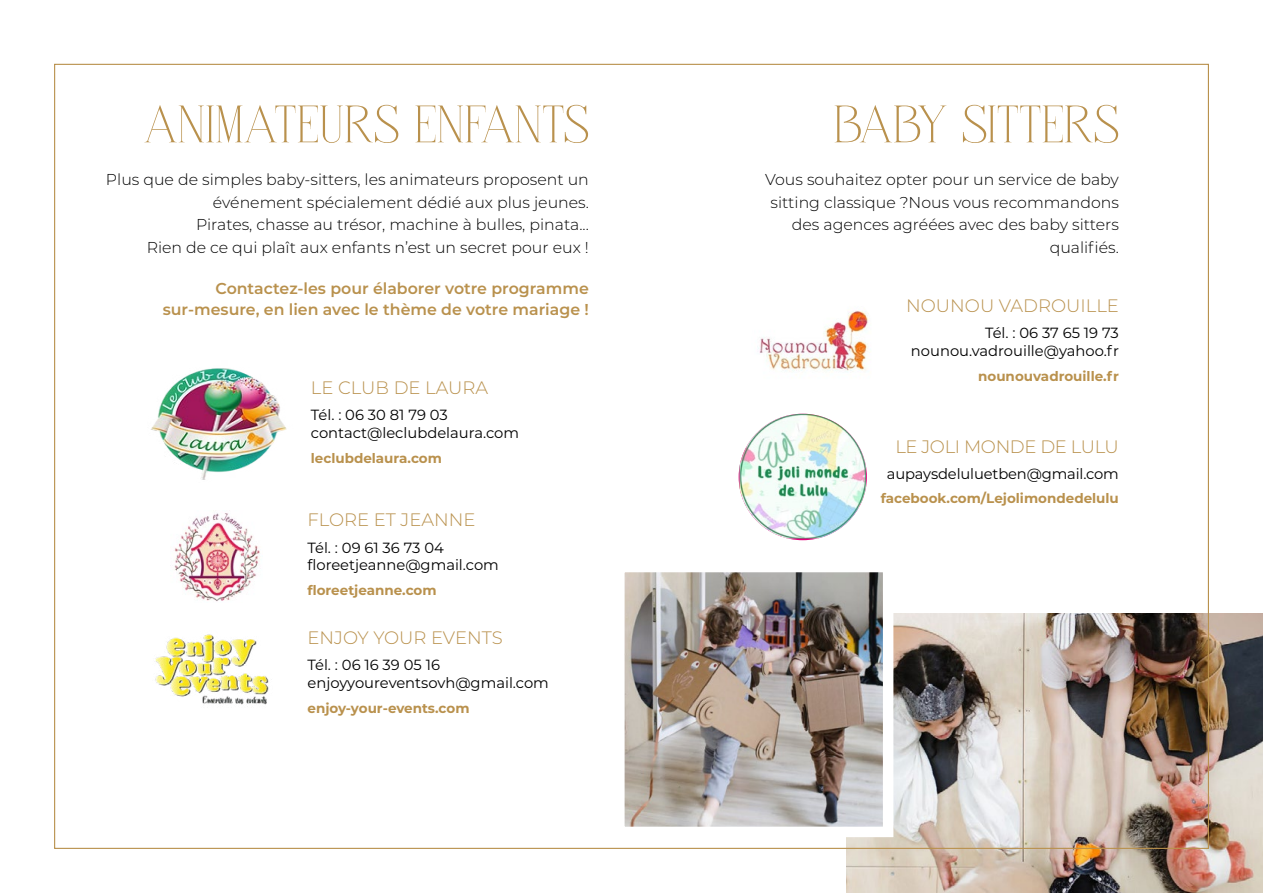
<style>
.page{position:relative;width:1263px;height:893px;background:#fff}
.page>*{position:absolute;margin:0;border:0;box-sizing:border-box;transform-origin:0 0}
.t1{font:52.5px "Rotterburg Stylish";letter-spacing:-.01em;color:#b9914d}
.t2{font:300 18px "Montserrat";color:#b9914d}
.t3{font:300 18px "Montserrat";letter-spacing:-.02em;color:#b9914d}
.t4{font:300 15.75px/22.5px "Montserrat";color:#000;text-align:right}
.t5{font:600 15.75px/21px "Montserrat";color:#b9914d;text-align:right}
.t6{font:14.7px/17.7px "Montserrat";color:#000}
.t7{font:700 13.5px "Montserrat";color:#b9914d}
</style>
<div class="page">
<img style="left:174px;top:513px;width:86px;height:89px">
<img style="left:155px;top:634px;width:114px;height:71px">
<img style="left:846px;top:613px;width:417px;height:280px">
<img style="left:758px;top:311px;width:111px;height:61px">
<img style="left:739px;top:414px;width:127px;height:124px">
<img style="left:625px;top:573px;width:257px;height:253px">
<img style="left:151px;top:368px;width:136px;height:112px">
<h1 class="t1" style="left:144px;top:94px;width:446px">ANIMATEURS ENFANTS</h1>
<h1 class="t1" style="left:833px;top:94px;width:287px">BABY SITTERS</h1>
<p class="t4" style="left:106px;top:168px;width:484px">Plus que de simples baby-sitters, les animateurs proposent un événement spécialement dédié aux plus jeunes.<br>Pirates, chasse au trésor, machine à bulles, pinata...<br>Rien de ce qui plaît aux enfants n’est un secret pour eux !</p>
<p class="t5" style="left:163px;top:277px;width:428px">Contactez-les pour élaborer votre programme sur-mesure, en lien avec le thème de votre mariage !</p>
<p class="t2" style="left:311px;top:375px;width:179px">LE CLUB DE LAURA</p>
<p class="t6" style="left:311px;top:406px;width:210px">Tél. : 06 30 81 79 03 contact@leclubdelaura.com</p>
<p class="t7" style="left:311px;top:448px;width:133px">leclubdelaura.com</p>
<p class="t2" style="left:307px;top:508px;width:170px">FLORE ET JEANNE</p>
<p class="t6" style="left:307px;top:538px;width:193px">Tél. : 09 61 36 73 04 floreetjeanne@gmail.com</p>
<p class="t7" style="left:307px;top:580px;width:131px">floreetjeanne.com</p>
<p class="t2" style="left:307px;top:625px;width:197px">ENJOY YOUR EVENTS</p>
<p class="t6" style="left:307px;top:656px;width:243px">Tél. : 06 16 39 05 16 enjoyyoureventsovh@gmail.com</p>
<p class="t7" style="left:307px;top:698px;width:163px">enjoy-your-events.com</p>
<p class="t4" style="left:765px;top:168px;width:355px">Vous souhaitez opter pour un service de baby sitting classique ?Nous vous recommandons des agences agréées avec des baby sitters qualifiés.</p>
<p class="t2" style="left:906px;top:293px;width:214px">NOUNOU VADROUILLE</p>
<p class="t6" style="left:911px;top:324px;width:210px;text-align:right">Tél. : 06 37 65 19 73 nounou.vadrouille@yahoo.fr</p>
<p class="t7" style="left:978px;top:366px;width:142px">nounouvadrouille.fr</p>
<p class="t3" style="left:895px;top:434px;width:225px">LE JOLI MONDE DE LULU</p>
<p class="t6" style="left:887px;top:464px;width:234px">aupaysdeluluetben@gmail.com</p>
<p class="t7" style="left:881px;top:489px;width:240px">facebook.com/Lejolimondedelulu</p>
</div>
